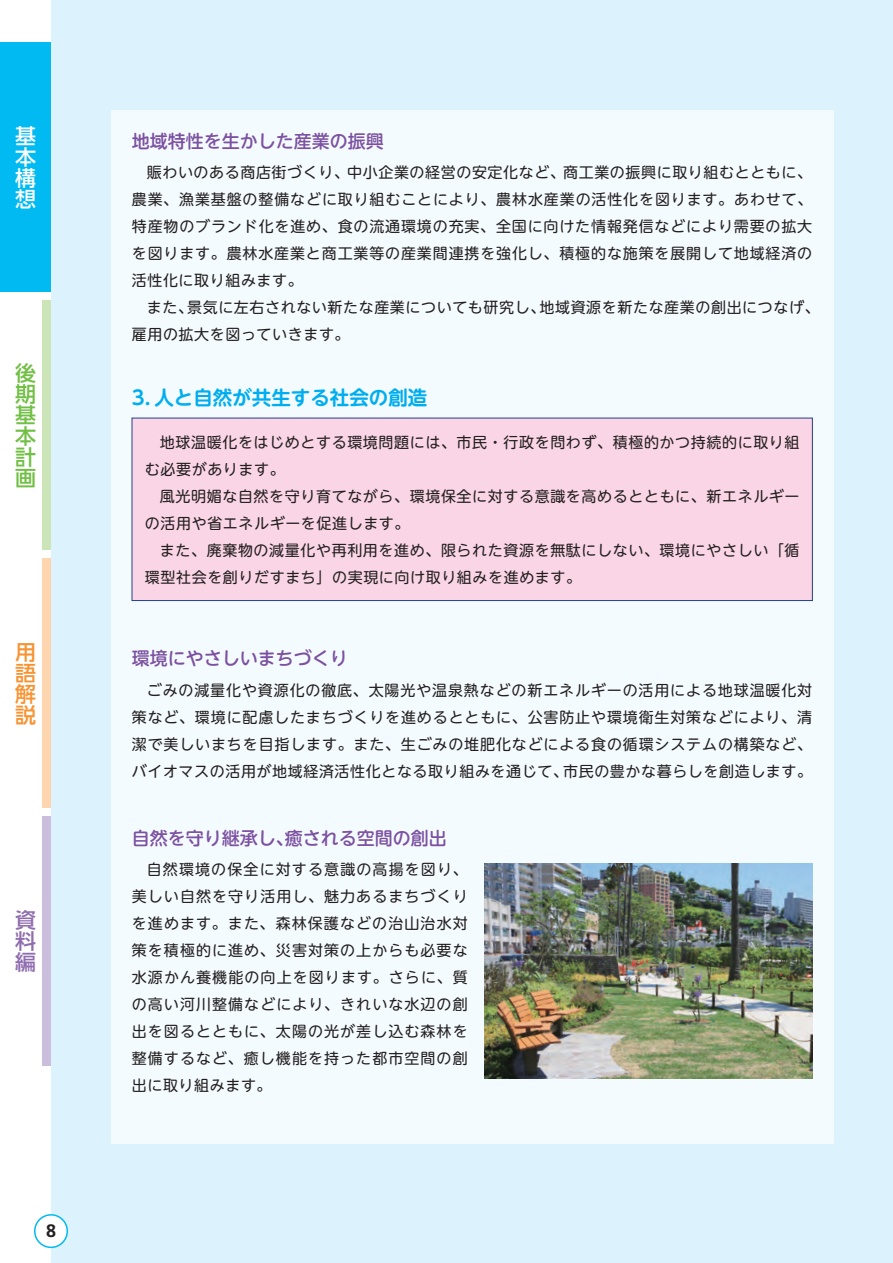
<style>
.page{position:relative;width:893px;height:1263px;background:#fff}
.page>*{position:absolute;margin:0;border:0;box-sizing:border-box;transform-origin:0 0}
.t1{font:500 21px/21px "UD Shin Go NT Pro";color:#71bf44;text-align:justify}
.t2{font:500 21px/21px "UD Shin Go NT Pro";color:#fff;text-align:justify}
.t3{font:500 21px/21px "UD Shin Go NT Pro";color:#f79332;text-align:justify}
.t4{font:500 21px/21px "UD Shin Go NT Pro";color:#8f6daf;text-align:justify}
.t5{font:700 19.5px "UD Shin M Go Pro De";color:#00aeef}
.t6{font:500 18px "UD Shin M Go Pro";color:#7c51a1}
.t7{font:700 18px "Frutiger LT Std";color:#231f20}
.t8{font:15px/27px "UD Shin M Go Pro";letter-spacing:.04em;color:#231f20}
</style>
<div class="page">
<div style="left:43px;top:300px;width:8px;height:250px;background:#cbe4b8"></div>
<div style="left:0;top:43px;width:51px;height:249px;background:#00baf1"></div>
<div style="left:51px;top:0;width:842px;height:1263px;background:#dcf2fc"></div>
<div style="left:35px;top:1215px;width:32px;height:32px;background:#fff;border-radius:50%"></div>
<div style="left:34px;top:1214px;width:34px;height:34px;border:2px solid #00baf1;border-radius:50%"></div>
<div style="left:43px;top:558px;width:8px;height:250px;background:#fdd5af"></div>
<div style="left:43px;top:816px;width:8px;height:250px;background:#cbbedd"></div>
<div style="left:111px;top:111px;width:722px;height:1033px;background:#f4fbfe"></div>
<div style="left:132px;top:418px;width:680px;height:182px;background:#fad5e5"></div>
<div style="left:132px;top:418px;width:680px;height:183px;border:1px solid #253f8e"></div>
<img style="left:485px;top:863px;width:327px;height:215px">
<h1 class="t2" style="left:15px;top:125px;width:22px">基本構想</h1>
<h1 class="t1" style="left:15px;top:362px;width:22px">後期基本計画</h1>
<h1 class="t3" style="left:15px;top:640px;width:22px">用語解説</h1>
<h1 class="t4" style="left:15px;top:909px;width:22px">資料編</h1>
<p class="t7" style="left:46px;top:1220px;width:12px">8</p>
<p class="t6" style="left:132px;top:126px;width:254px">地域特性を生かした産業の振興</p>
<p class="t8" style="left:132px;top:158px;width:682px;text-align:justify;text-indent:15px">賑わいのある商店街づくり、中小企業の経営の安定化など、商工業の振興に取り組むとともに、農業、漁業基盤の整備などに取り組むことにより、農林水産業の活性化を図ります。あわせて、特産物のブランド化を進め、食の流通環境の充実、全国に向けた情報発信などにより需要の拡大を図ります。農林水産業と商工業等の産業間連携を強化し、積極的な施策を展開して地域経済の活性化に取り組みます。</p>
<p class="t8" style="left:132px;top:293px;width:689px;text-indent:15px">また、景気に左右されない新たな産業についても研究し、地域資源を新たな産業の創出につなげ、雇用の拡大を図っていきます。</p>
<h2 class="t5" style="left:132px;top:382px;width:297px">3．人と自然が共生する社会の創造</h2>
<p class="t8" style="left:145px;top:427px;width:656px;text-indent:15px">地球温暖化をはじめとする環境問題には、市民・行政を問わず、積極的かつ持続的に取り組む必要があります。</p>
<p class="t8" style="left:145px;top:481px;width:656px;text-indent:15px">風光明媚な自然を守り育てながら、環境保全に対する意識を高めるとともに、新エネルギーの活用や省エネルギーを促進します。</p>
<p class="t8" style="left:145px;top:535px;width:656px;text-indent:15px">また、廃棄物の減量化や再利用を進め、限られた資源を無駄にしない、環境にやさしい「循環型社会を創りだすまち」の実現に向け取り組みを進めます。</p>
<p class="t6" style="left:132px;top:644px;width:218px">環境にやさしいまちづくり</p>
<p class="t8" style="left:132px;top:676px;width:682px;text-align:justify;text-indent:15px">ごみの減量化や資源化の徹底、太陽光や温泉熱などの新エネルギーの活用による地球温暖化対策など、環境に配慮したまちづくりを進めるとともに、公害防止や環境衛生対策などにより、清潔で美しいまちを目指します。また、生ごみの堆肥化などによる食の循環システムの構築など、バイオマスの活用が地域経済活性化となる取り組みを通じて、市民の豊かな暮らしを創造します。</p>
<p class="t6" style="left:132px;top:823px;width:317px">自然を守り継承し、癒される空間の創出</p>
<p class="t8" style="left:132px;top:855px;width:337px;text-align:justify;text-indent:15px">自然環境の保全に対する意識の高揚を図り、美しい自然を守り活用し、魅力あるまちづくりを進めます。また、森林保護などの治山治水対策を積極的に進め、災害対策の上からも必要な水源かん養機能の向上を図ります。さらに、質の高い河川整備などにより、きれいな水辺の創出を図るとともに、太陽の光が差し込む森林を整備するなど、癒し機能を持った都市空間の創出に取り組みます。</p>
</div>
